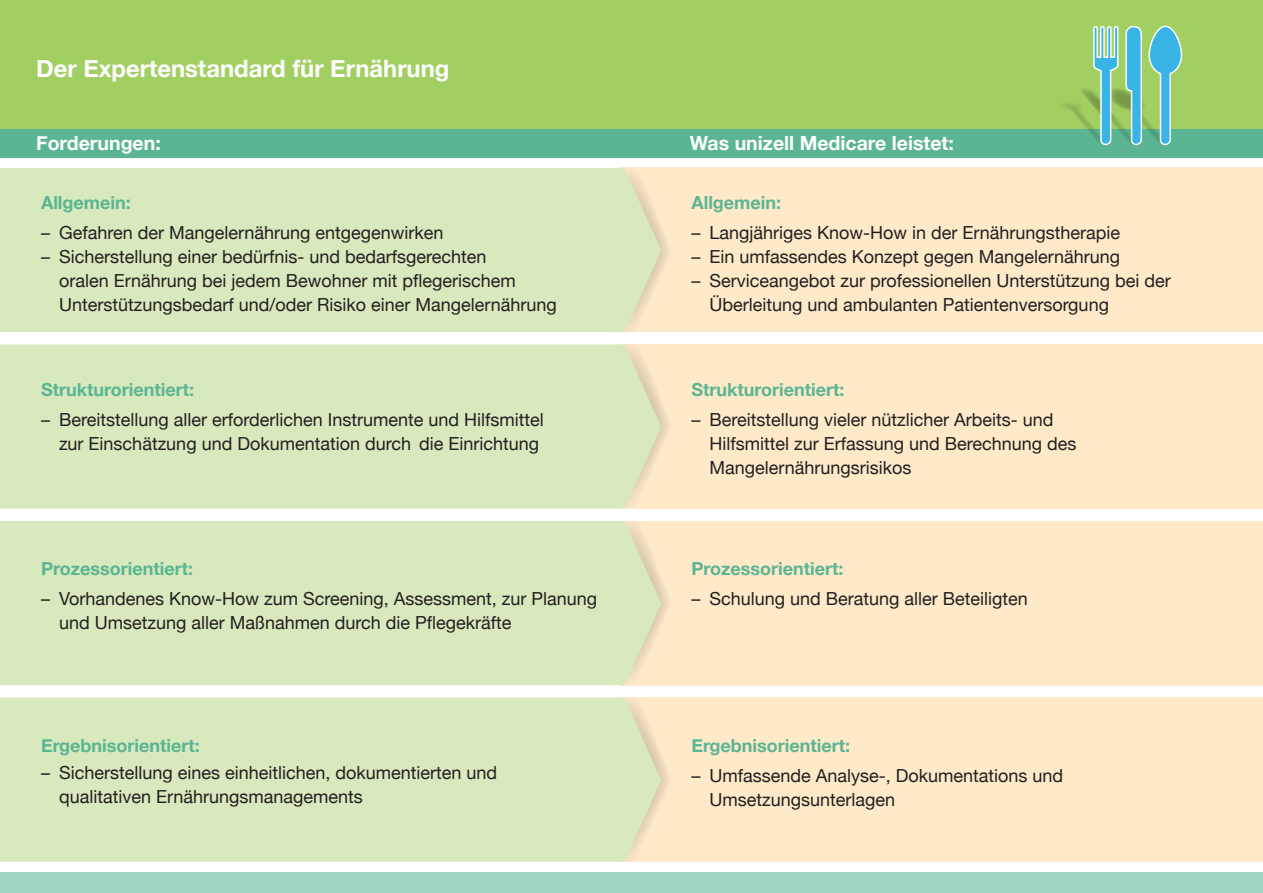
<style>
.page{position:relative;width:1263px;height:893px;background:#fff}
.page>*{position:absolute;margin:0;border:0;box-sizing:border-box;transform-origin:0 0}
.t1{font:700 24px "Helvetica Neue";color:#fff}
.t2{font:700 19.5px "Helvetica Neue";color:#fff}
.t3{font:18px "Helvetica Neue";color:#231f20}
.t4{font:700 18px "Helvetica Neue";color:#5bb593}
</style>
<div class="page">
<div style="left:620px;top:344px;width:643px;height:165px;background:#fee9c9"></div>
<svg style="left:661px;top:404px;width:7px;height:41px"></svg>
<div style="left:0;top:344px;width:661px;height:165px;background:#d7e9bd"></div>
<div style="left:620px;top:521px;width:643px;height:164px;background:#fee9c9"></div>
<svg style="left:661px;top:581px;width:7px;height:41px"></svg>
<div style="left:0;top:521px;width:661px;height:164px;background:#d7e9bd"></div>
<div style="left:620px;top:698px;width:643px;height:164px;background:#fee9c9"></div>
<svg style="left:661px;top:758px;width:7px;height:41px"></svg>
<div style="left:0;top:698px;width:661px;height:164px;background:#d7e9bd"></div>
<div style="left:0;top:0;width:1263px;height:131px;background:#a2cf62"></div>
<div style="left:0;top:872px;width:1263px;height:21px;background:#a4d6c4"></div>
<div style="left:620px;top:168px;width:643px;height:164px;background:#fee9c9"></div>
<div style="left:0;top:129px;width:1263px;height:29px;background:#5bb593"></div>
<svg style="left:1063px;top:25px;width:120px;height:121px"></svg>
<svg style="left:661px;top:230px;width:7px;height:41px"></svg>
<div style="left:0;top:168px;width:661px;height:164px;background:#d7e9bd"></div>
<p class="t1" style="left:36px;top:53px;width:415px">Der Expertenstandard für Ernährung</p>
<p class="t2" style="left:36px;top:131px;width:126px">Forderungen:</p>
<p class="t2" style="left:690px;top:131px;width:265px">Was unizell Medicare leistet:</p>
<p class="t4" style="left:41px;top:191px;width:91px">Allgemein:</p>
<p class="t3" style="left:41px;top:222px;width:404px">– Gefahren der Mangelernährung entgegenwirken</p>
<p class="t3" style="left:41px;top:246px;width:447px">– Sicherstellung einer bedürfnis- und bedarfsgerechten</p>
<p class="t3" style="left:59px;top:270px;width:458px">oralen Ernährung bei jedem Bewohner mit pflegerischem</p>
<p class="t3" style="left:59px;top:294px;width:499px">Unterstützungsbedarf und/oder Risiko einer Mangelernährung</p>
<p class="t4" style="left:41px;top:379px;width:155px">Strukturorientiert:</p>
<p class="t3" style="left:41px;top:409px;width:504px">– Bereitstellung aller erforderlichen Instrumente und Hilfsmittel</p>
<p class="t3" style="left:59px;top:433px;width:482px">zur Einschätzung und Dokumentation durch die Einrichtung</p>
<p class="t4" style="left:41px;top:557px;width:153px">Prozessorientiert:</p>
<p class="t3" style="left:41px;top:588px;width:558px">– Vorhandenes Know-How zum Screening, Assessment, zur Planung</p>
<p class="t3" style="left:59px;top:612px;width:454px">und Umsetzung aller Maßnahmen durch die Pflegekräfte</p>
<p class="t4" style="left:41px;top:735px;width:160px">Ergebnisorientiert:</p>
<p class="t3" style="left:41px;top:762px;width:458px">– Sicherstellung eines einheitlichen, dokumentierten und</p>
<p class="t3" style="left:59px;top:786px;width:305px">qualitativen Ernährungsmanagements</p>
<p class="t4" style="left:691px;top:191px;width:91px">Allgemein:</p>
<p class="t3" style="left:691px;top:222px;width:430px">– Langjähriges Know-How in der Ernährungstherapie</p>
<p class="t3" style="left:691px;top:246px;width:430px">– Ein umfassendes Konzept gegen Mangelernährung</p>
<p class="t3" style="left:691px;top:270px;width:481px">– Serviceangebot zur professionellen Unterstützung bei der</p>
<p class="t3" style="left:709px;top:294px;width:401px">Überleitung und ambulanten Patientenversorgung</p>
<p class="t4" style="left:691px;top:379px;width:155px">Strukturorientiert:</p>
<p class="t3" style="left:691px;top:409px;width:364px">– Bereitstellung vieler nützlicher Arbeits- und</p>
<p class="t3" style="left:709px;top:433px;width:369px">Hilfsmittel zur Erfassung und Berechnung des</p>
<p class="t3" style="left:709px;top:457px;width:204px">Mangelernährungsrisikos</p>
<p class="t4" style="left:691px;top:557px;width:153px">Prozessorientiert:</p>
<p class="t3" style="left:691px;top:588px;width:338px">– Schulung und Beratung aller Beteiligten</p>
<p class="t4" style="left:691px;top:735px;width:160px">Ergebnisorientiert:</p>
<p class="t3" style="left:691px;top:765px;width:373px">– Umfassende Analyse-, Dokumentations und</p>
<p class="t3" style="left:709px;top:789px;width:187px">Umsetzungsunterlagen</p>
</div>
